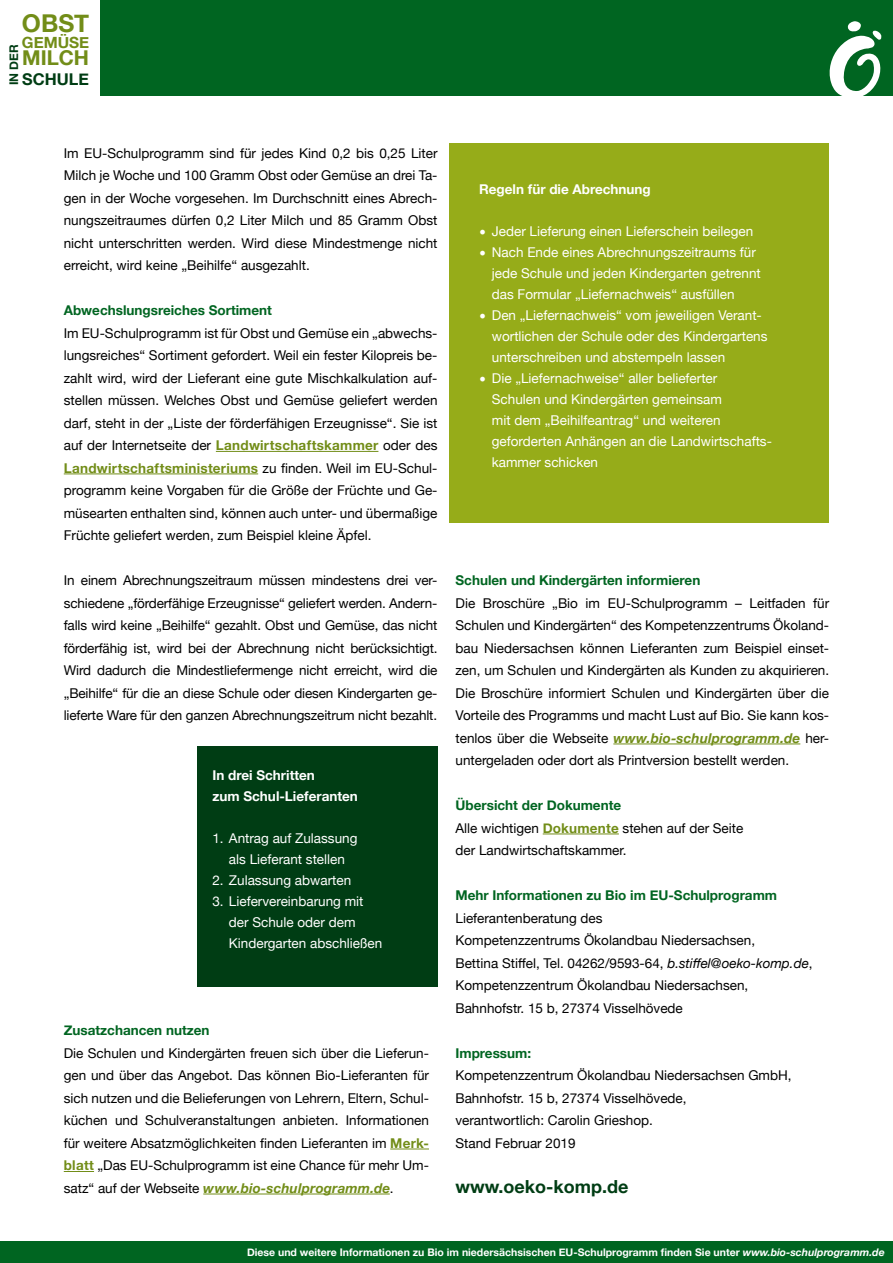
<style>
.page{position:relative;width:893px;height:1263px;background:#fff}
.page>*{position:absolute;margin:0;border:0;box-sizing:border-box;transform-origin:0 0}
.t1{font:700 24.6px "Helvetica Neue";color:#728d18}
.t2{font:700 20.4px "Helvetica Neue";color:#728d18}
.t3{font:700 18px "Helvetica Neue";color:#003d14}
.t4{font:700 16.2px "Helvetica Neue";color:#003d14}
.t5{font:700 15.45px "Helvetica Neue";color:#728d18}
.t6{font:13.5px/22.5px "Helvetica Neue";color:#000;text-align:justify}
.t7{font:13.5px/21px "Helvetica Neue";color:#fff}
.t8{font:700 13.5px "Helvetica Neue";color:#006521}
.t9{font:700 13.5px/21px "Helvetica Neue";color:#fff}
.t10{font:700 12px "Helvetica Neue";color:#003d14}
.t11{font:700 10.5px "Helvetica Neue";color:#fff}
.s1{font-weight:700;color:#728d18}
.s2{font-weight:700;font-style:italic;color:#728d18}
.s3{font-family:"Minion Pro";font-size:18px}
.s4{font-weight:700;color:#006521}
.s5{font-style:italic}
</style>
<div class="page">
<div style="left:0;top:0;width:893px;height:95px;background:#006521"></div>
<div style="left:0;top:1242px;width:893px;height:21px;background:#006521"></div>
<div style="left:0;top:0;width:100px;height:100px;background:#fff"></div>
<svg style="left:827px;top:21px;width:56px;height:75px"></svg>
<hr style="left:216px;top:451px;width:162px;height:1px;background:#728d18">
<hr style="left:64px;top:474px;width:194px;height:1px;background:#728d18">
<div style="left:197px;top:746px;width:240px;height:240px;background:#003d14"></div>
<div style="left:450px;top:143px;width:379px;height:380px;background:#96ac19"></div>
<hr style="left:613px;top:744px;width:187px;height:1px;background:#728d18">
<hr style="left:543px;top:834px;width:76px;height:1px;background:#728d18">
<hr style="left:390px;top:1149px;width:39px;height:1px;background:#728d18">
<hr style="left:64px;top:1171px;width:30px;height:1px;background:#728d18">
<hr style="left:203px;top:1194px;width:187px;height:1px;background:#728d18">
<h1 class="t1" style="left:22px;top:4px;width:69px">OBST</h1>
<p class="t5" style="left:22px;top:31px;width:69px">GEMÜSE</p>
<h2 class="t2" style="left:22px;top:42px;width:68px">MILCH</h2>
<p class="t10" style="left:4px;top:85px;width:43px;rotate:-90deg">IN DER</p>
<p class="t4" style="left:22px;top:66px;width:68px">SCHULE</p>
<p class="t6" style="left:64px;top:142px;width:375px">Im EU-Schulprogramm sind für jedes Kind 0,2 bis 0,25 Liter Milch je Woche und 100 Gramm Obst oder Gemüse an drei Ta&shy;gen in der Woche vorgesehen. Im Durchschnitt eines Abrech&shy;nungszeitraumes dürfen 0,2 Liter Milch und 85 Gramm Obst nicht unterschritten werden. Wird diese Mindestmenge nicht erreicht, wird keine „Beihilfe“ ausgezahlt.</p>
<p class="t8" style="left:64px;top:300px;width:210px">Abwechslungsreiches Sortiment</p>
<p class="t6" style="left:64px;top:322px;width:375px">Im EU-Schulprogramm ist für Obst und Gemüse ein „abwechs&shy;lungsreiches“ Sortiment gefordert. Weil ein fester Kilopreis be&shy;zahlt wird, wird der Lieferant eine gute Mischkalkulation auf&shy;stellen müssen. Welches Obst und Gemüse geliefert werden darf, steht in der „Liste der förderfähigen Erzeugnisse“. Sie ist auf der Internetseite der <span class="s1">Landwirtschaftskammer</span> oder des <span class="s1">Landwirtschaftsministeriums</span> zu finden. Weil im EU-Schul&shy;programm keine Vorgaben für die Größe der Früchte und Ge&shy;müsearten enthalten sind, können auch unter- und übermaßige Früchte geliefert werden, zum Beispiel kleine Äpfel.</p>
<p class="t6" style="left:64px;top:570px;width:375px">In einem Abrechnungszeitraum müssen mindestens drei ver&shy;schiedene „förderfähige Erzeugnisse“ geliefert werden. Andern&shy;falls wird keine „Beihilfe“ gezahlt. Obst und Gemüse, das nicht förderfähig ist, wird bei der Abrechnung nicht berücksichtigt.<br>Wird dadurch die Mindestliefermenge nicht erreicht, wird die „Beihilfe“ für die an diese Schule oder diesen Kindergarten ge&shy;lieferte Ware für den ganzen Abrechnungszeitrum nicht bezahlt.</p>
<p class="t9" style="left:212px;top:765px;width:147px">In drei Schritten<br>zum Schul-Lieferanten</p>
<p class="t7" style="left:212px;top:829px;width:147px;text-align:center">1. Antrag auf Zulassung als Lieferant stellen</p>
<p class="t7" style="left:212px;top:871px;width:140px">2. Zulassung abwarten</p>
<p class="t7" style="left:229px;top:892px;width:155px;text-indent:-16px">3. Liefervereinbarung mit der Schule oder dem<br>Kindergarten abschließen</p>
<p class="t8" style="left:64px;top:1020px;width:147px">Zusatzchancen nutzen</p>
<p class="t6" style="left:64px;top:1042px;width:367px">Die Schulen und Kindergärten freuen sich über die Lieferun&shy;gen und über das Angebot. Das können Bio-Lieferanten für sich nutzen und die Belieferungen von Lehrern, Eltern, Schul&shy;küchen und Schulveranstaltungen anbieten. Informationen für weitere Absatzmöglichkeiten finden Lieferanten im <span class="s1">Merk&shy;blatt</span> „Das EU-Schulprogramm ist eine Chance für mehr Um&shy;satz“ auf der Webseite <span class="s2">www.bio-schulprogramm.de</span>.</p>
<p class="t9" style="left:479px;top:179px;width:173px">Regeln für die Abrechnung</p>
<p class="t7" style="left:479px;top:221px;width:276px"><span class="s3">•</span> Jeder Lieferung einen Lieferschein beilegen</p>
<p class="t7" style="left:492px;top:242px;width:270px;text-indent:-13px"><span class="s3">•</span> Nach Ende eines Abrechnungszeitraums für jede Schule und jeden Kindergarten getrennt das Formular „Liefernachweis“ ausfüllen</p>
<p class="t7" style="left:492px;top:305px;width:277px;text-indent:-13px"><span class="s3">•</span> Den „Liefernachweis“ vom jeweiligen Verant&shy;wortlichen der Schule oder des Kindergartens unterschreiben und abstempeln lassen</p>
<p class="t7" style="left:492px;top:368px;width:282px;text-indent:-13px"><span class="s3">•</span> Die „Liefernachweise“ aller belieferter<br>Schulen und Kindergärten gemeinsam<br>mit dem „Beihilfeantrag“ und weiteren geforderten Anhängen an die Landwirtschafts&shy;kammer schicken</p>
<p class="t8" style="left:455px;top:570px;width:246px">Schulen und Kindergärten informieren</p>
<p class="t6" style="left:455px;top:592px;width:375px">Die Broschüre „Bio im EU-Schulprogramm – Leitfaden für Schulen und Kindergärten“ des Kompetenzzentrums Ökoland&shy;bau Niedersachsen können Lieferanten zum Beispiel einset&shy;zen, um Schulen und Kindergärten als Kunden zu akquirieren.<br>Die Broschüre informiert Schulen und Kindergärten über die Vorteile des Programms und macht Lust auf Bio. Sie kann kos&shy;tenlos über die Webseite <span class="s2">www.bio-schulprogramm.de</span> her&shy;untergeladen oder dort als Printversion bestellt werden.</p>
<p class="t6" style="left:455px;top:795px;width:289px;text-align:left"><span class="s4">Übersicht der Dokumente<br></span>Alle wichtigen <span class="s1">Dokumente</span> stehen auf der Seite der Landwirtschaftskammer.</p>
<p class="t8" style="left:455px;top:885px;width:323px">Mehr Informationen zu Bio im EU-Schulprogramm</p>
<p class="t6" style="left:455px;top:907px;width:359px;text-align:left">Lieferantenberatung des<br>Kompetenzzentrums Ökolandbau Niedersachsen,<br>Bettina Stiffel, Tel. 04262/9593-64, <span class="s5">b.stiffel@oeko-komp.de</span>, Kompetenzzentrum Ökolandbau Niedersachsen, Bahnhofstr. 15 b, 27374 Visselhövede</p>
<p class="t8" style="left:455px;top:1042px;width:77px">Impressum:</p>
<p class="t6" style="left:455px;top:1065px;width:338px;text-align:left">Kompetenzzentrum Ökolandbau Niedersachsen GmbH, Bahnhofstr. 15 b, 27374 Visselhövede,<br>verantwortlich: Carolin Grieshop.<br>Stand Februar 2019</p>
<h3 class="t3" style="left:455px;top:1172px;width:174px">www.oeko-komp.de</h3>
<p class="t11" style="left:247px;top:1244px;width:639px">Diese und weitere Informationen zu Bio im niedersächsischen EU-Schulprogramm finden Sie unter <span class="s5">www.bio-schulprogramm.de</span></p>
</div>
